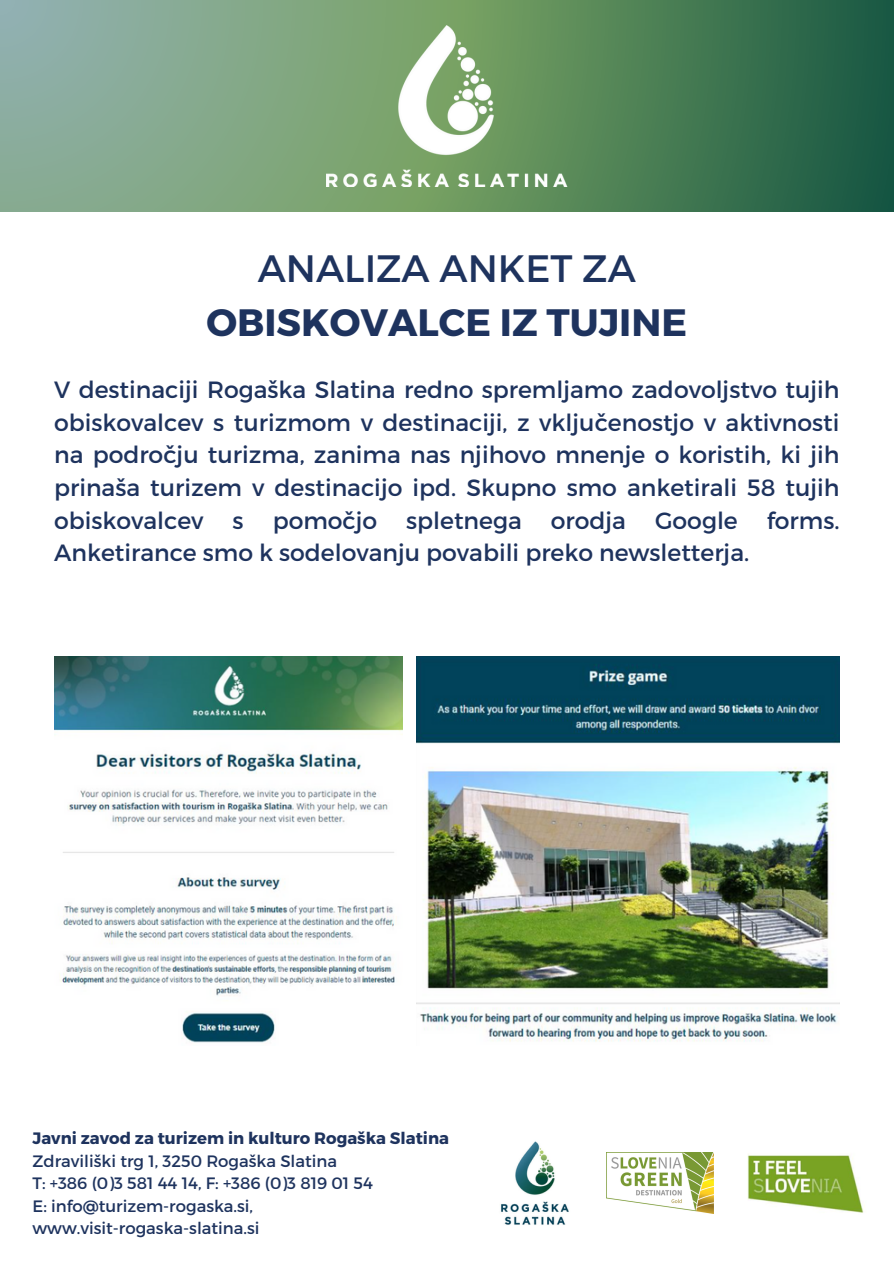
<style>
.page{position:relative;width:894px;height:1264px;background:#fff}
.page>*{position:absolute;margin:0;border:0;box-sizing:border-box;transform-origin:0 0}
.t1{font:700 38.1px/53.4px "Montserrat";color:#1e335e;text-align:center}
.t2{font:23.55px/32.7px "Montserrat";color:#1e335e;text-align:justify}
.t3{font:16.5px "Montserrat";color:#1e335e}
.t4{font:700 16.5px "Montserrat";color:#1e335e}
.s1{font-weight:400}
</style>
<div class="page">
<svg style="left:0;top:0;width:893px;height:211px"></svg>
<img style="left:326px;top:25px;width:241px;height:161px">
<img style="left:501px;top:1141px;width:68px;height:84px">
<img style="left:747px;top:1155px;width:118px;height:58px">
<img style="left:606px;top:1152px;width:107px;height:60px">
<img style="left:54px;top:657px;width:348px;height:386px">
<img style="left:416px;top:657px;width:423px;height:385px">
<p class="t1" style="left:206px;top:240px;width:482px"><span class="s1">ANALIZA ANKET ZA<br></span>OBISKOVALCE IZ TUJINE</p>
<p class="t2" style="left:54px;top:372px;width:786px">V destinaciji Rogaška Slatina redno spremljamo zadovoljstvo tujih obiskovalcev s turizmom v destinaciji, z vključenostjo v aktivnosti na področju turizma, zanima nas njihovo mnenje o koristih, ki jih prinaša turizem v destinacijo ipd. Skupno smo anketirali 58 tujih obiskovalcev s pomočjo spletnega orodja Google forms.<br>Anketirance smo k sodelovanju povabili preko newsletterja.</p>
<p class="t4" style="left:33px;top:1127px;width:418px">Javni zavod za turizem in kulturo Rogaška Slatina</p>
<p class="t3" style="left:33px;top:1150px;width:306px">Zdraviliški trg 1, 3250 Rogaška Slatina</p>
<p class="t3" style="left:33px;top:1172px;width:342px">T: +386 (0)3 581 44 14, F: +386 (0)3 819 01 54</p>
<p class="t3" style="left:33px;top:1195px;width:222px">E: info@turizem-rogaska.si,</p>
<p class="t3" style="left:33px;top:1217px;width:228px">www.visit-rogaska-slatina.si</p>
</div>
